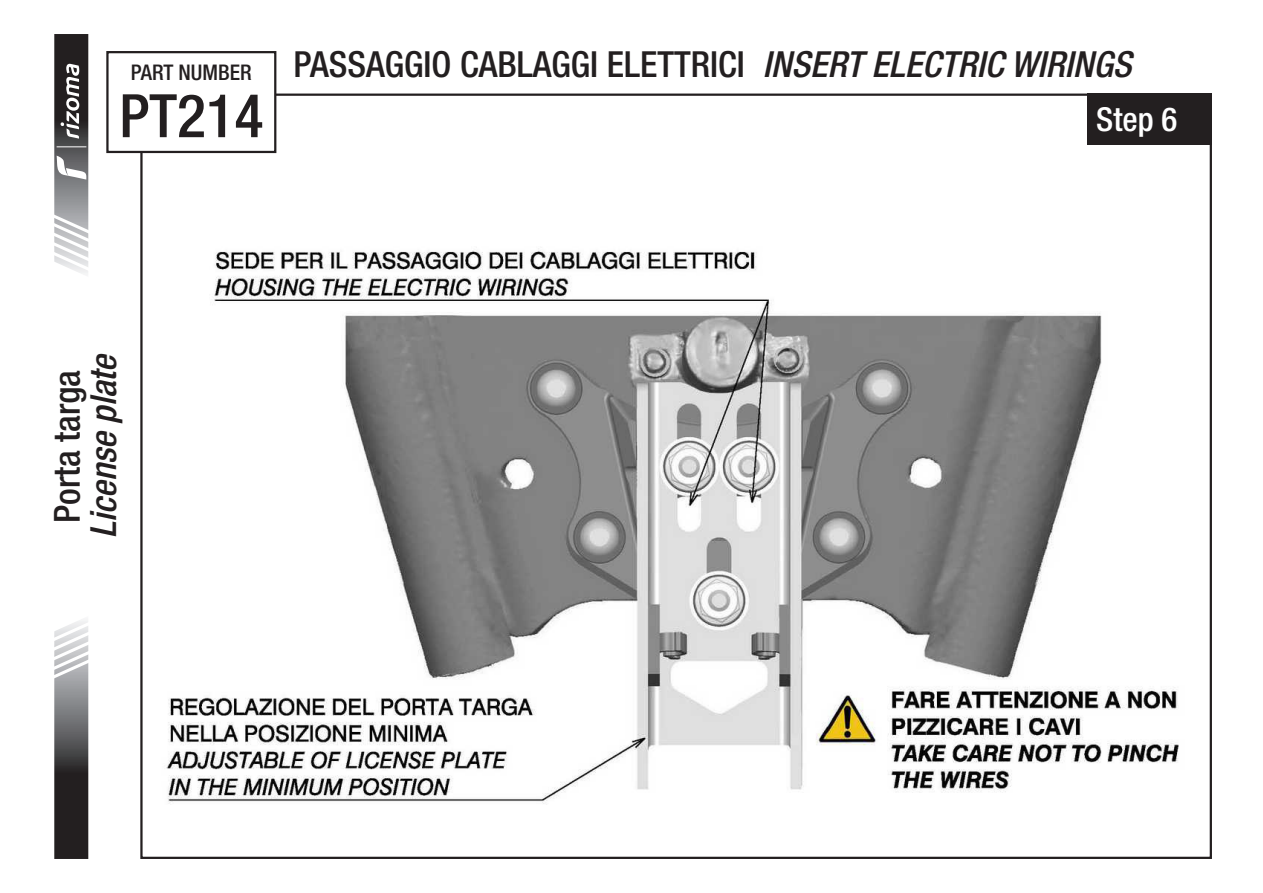
<style>
.page{position:relative;width:1263px;height:893px;background:#fff}
.page>*{position:absolute;margin:0;border:0;box-sizing:border-box;transform-origin:0 0}
.t1{font:500 condensed 60px "Helvetica Neue LT Std";color:#231f20}
.t2{font:500 condensed 36px "Helvetica Neue LT Std";color:#231f20}
.t3{font:italic 500 condensed 36px "Helvetica Neue LT Std";color:#231f20}
.t4{font:500 condensed 33px "Helvetica Neue LT Std";color:#fff}
.t5{font:500 condensed 21.6px "Helvetica Neue LT Std";color:#231f20}
.s1{font-style:italic}
</style>
<div class="page">
<img style="left:150px;top:140px;width:1029px;height:664px">
<div style="left:1088px;top:94px;width:124px;height:51px;background:#231f20"></div>
<svg style="left:54px;top:620px;width:35px;height:239px;background:#706f70"></svg>
<svg style="left:54px;top:34px;width:35px;height:240px"></svg>
<div style="left:107px;top:52px;width:168px;height:100px;background:#fff"></div>
<div style="left:106px;top:51px;width:170px;height:102px;border:2px solid #231f20"></div>
<p class="t5" style="left:131px;top:59px;width:122px">PART NUMBER</p>
<h1 class="t1" style="left:119px;top:80px;width:146px">PT214</h1>
<p class="t2" style="left:293px;top:42px;width:839px">PASSAGGIO CABLAGGI ELETTRICI <span class="s1">INSERT ELECTRIC WIRINGS</span></p>
<p class="t4" style="left:1096px;top:99px;width:83px">Step 6</p>
<p class="t3" style="left:82px;top:538px;width:187px;rotate:-90deg">License plate</p>
<p class="t2" style="left:46px;top:523px;width:155px;rotate:-90deg">Porta targa</p>
</div>
